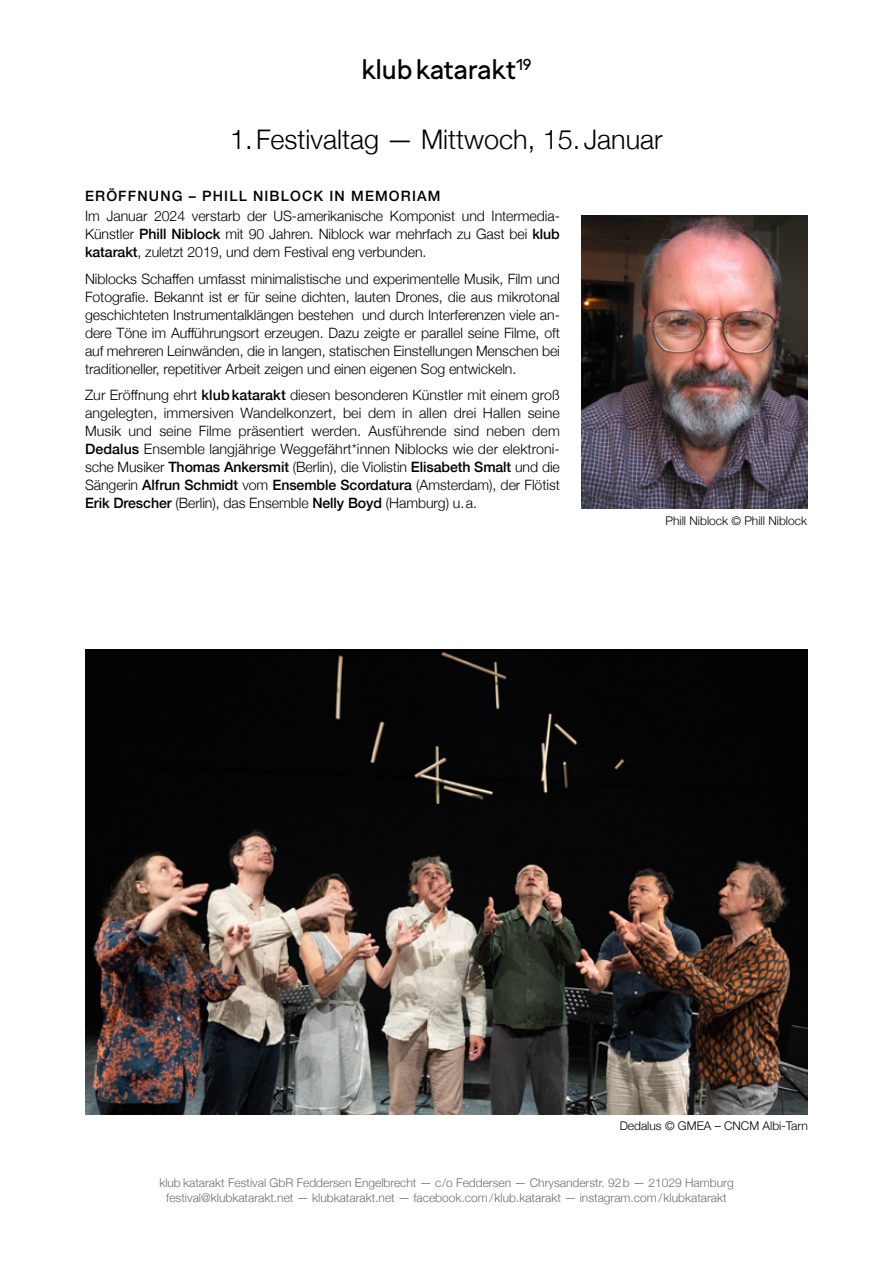
<style>
.page{position:relative;width:893px;height:1263px;background:#fff}
.page>*{position:absolute;margin:0;border:0;box-sizing:border-box;transform-origin:0 0}
.t1{font:300 27px "Helvetica Neue";color:#000}
.t2{font:27px "Jungka";letter-spacing:-.01em;color:#000}
.t3{font:300 14.25px/18px "Helvetica Neue";letter-spacing:-.005em;color:#000;text-align:justify}
.t4{font:500 14.25px "Helvetica Neue";letter-spacing:.08em;color:#000}
.t5{font:300 12px/15px "Helvetica Neue";color:#6e6e6e;text-align:center}
.t6{font:300 12px "Helvetica Neue";color:#000}
.s1{font-weight:500}
</style>
<div class="page">
<img style="left:85px;top:650px;width:723px;height:464px">
<img style="left:581px;top:216px;width:227px;height:293px">
<h1 class="t2" style="left:361px;top:54px;width:171px">klubkatarakt<sup>19</sup></h1>
<h1 class="t1" style="left:230px;top:118px;width:434px">1.Festivaltag — Mittwoch, 15. Januar</h1>
<p class="t4" style="left:85px;top:185px;width:357px">ERÖFFNUNG – PHILL NIBLOCK IN MEMORIAM</p>
<p class="t3" style="left:85px;top:206px;width:476px">Im Januar 2024 verstarb der US-amerikanische Komponist und Intermedia-Künstler <span class="s1">Phill Niblock</span> mit 90 Jahren. Niblock war mehrfach zu Gast bei <span class="s1">klub katarakt</span>, zuletzt 2019, und dem Festival eng verbunden.</p>
<p class="t3" style="left:85px;top:269px;width:476px">Niblocks Schaffen umfasst minimalistische und experimentelle Musik, Film und Fotografie. Bekannt ist er für seine dichten, lauten Drones, die aus mikrotonal geschichteten Instrumentalklängen bestehen und durch Interferenzen viele an&shy;dere Töne im Aufführungsort erzeugen. Dazu zeigte er parallel seine Filme, oft auf mehreren Leinwänden, die in langen, statischen Einstellungen Menschen bei traditioneller, repetitiver Arbeit zeigen und einen eigenen Sog entwickeln.</p>
<p class="t3" style="left:85px;top:385px;width:476px">Zur Eröffnung ehrt <span class="s1">klubkatarakt</span> diesen besonderen Künstler mit einem groß angelegten, immersiven Wandelkonzert, bei dem in allen drei Hallen seine Musik und seine Filme präsentiert werden. Ausführende sind neben dem <span class="s1">Dedalus</span> Ensemble langjährige Weggefährt*innen Niblocks wie der elektroni&shy;sche Musiker <span class="s1">Thomas Ankersmit</span> (Berlin), die Violistin <span class="s1">Elisabeth Smalt</span> und die Sängerin <span class="s1">Alfrun Schmidt</span> vom <span class="s1">Ensemble Scordatura</span> (Amsterdam), der Flötist <span class="s1">Erik Drescher</span> (Berlin), das Ensemble <span class="s1">Nelly Boyd</span> (Hamburg) u.a.</p>
<p class="t6" style="left:665px;top:511px;width:143px">Phill Niblock © Phill Niblock</p>
<p class="t6" style="left:620px;top:1116px;width:190px">Dedalus © GMEA – CNCM Albi-Tarn</p>
<p class="t5" style="left:159px;top:1175px;width:576px">klub katarakt Festival GbR Feddersen Engelbrecht — c/o Feddersen — Chrysanderstr. 92b — 21029 Hamburg festival@klubkatarakt.net — klubkatarakt.net — facebook.com/klub.katarakt — instagram.com/klubkatarakt</p>
</div>
